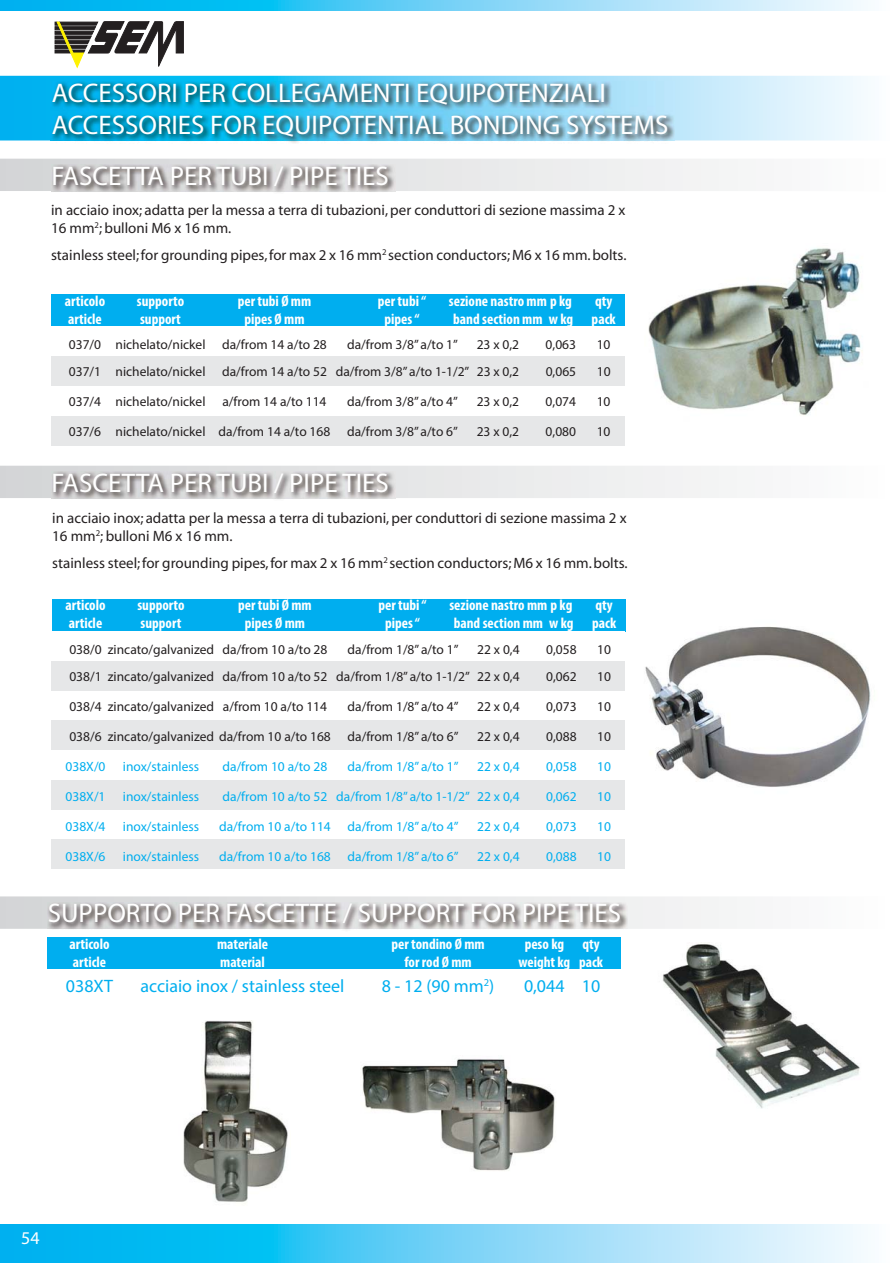
<style>
.page{position:relative;width:893px;height:1263px;background:#fff}
.page>*{position:absolute;margin:0;border:0;box-sizing:border-box;transform-origin:0 0}
.t1{font:27px/32.4px "Myriad Pro";color:#fff}
.t2{font:18px "Myriad Pro";color:#00aeef}
.t3{font:18px "Myriad Pro";color:#fff}
.t4{font:15px/18px "Myriad";color:#231f20}
.t5{font:700 condensed 15px "Myriad Pro";color:#fff}
.t6{font:13.5px "Myriad Pro";color:#231f20}
.t7{font:13.5px "Myriad Pro";color:#00aeef}
</style>
<div class="page">
<svg style="left:55px;top:22px;width:128px;height:45px"></svg>
<svg style="left:0;top:0;width:864px;height:10px;background:#67d1f6"></svg>
<svg style="left:0;top:1224px;width:864px;height:39px;background:#66d1f6"></svg>
<svg style="left:0;top:76px;width:864px;height:65px;background:#98def8"></svg>
<img style="left:51px;top:82px;width:624px;height:61px">
<svg style="left:0;top:159px;width:738px;height:32px"></svg>
<img style="left:52px;top:164px;width:343px;height:28px">
<svg style="left:0;top:896px;width:737px;height:33px"></svg>
<img style="left:48px;top:902px;width:580px;height:28px">
<img style="left:648px;top:248px;width:215px;height:167px">
<svg style="left:0;top:466px;width:737px;height:32px"></svg>
<img style="left:52px;top:471px;width:343px;height:28px">
<div style="left:52px;top:599px;width:573px;height:32px;background:#00aeef"></div>
<div style="left:52px;top:661px;width:573px;height:29px;background:#e6e7e8"></div>
<div style="left:52px;top:720px;width:573px;height:30px;background:#e6e7e8"></div>
<div style="left:52px;top:780px;width:573px;height:29px;background:#e6e7e8"></div>
<div style="left:52px;top:839px;width:573px;height:30px;background:#e6e7e8"></div>
<img style="left:645px;top:626px;width:226px;height:161px">
<div style="left:48px;top:937px;width:573px;height:33px;background:#00aeef"></div>
<div style="left:47px;top:969px;width:573px;height:30px;background:#fff"></div>
<img style="left:362px;top:1059px;width:193px;height:112px">
<img style="left:183px;top:1020px;width:105px;height:182px">
<img style="left:662px;top:942px;width:198px;height:167px">
<div style="left:52px;top:295px;width:573px;height:32px;background:#00aeef"></div>
<div style="left:51px;top:356px;width:573px;height:30px;background:#e6e7e8"></div>
<div style="left:51px;top:416px;width:573px;height:30px;background:#e6e7e8"></div>
<h1 class="t1" style="left:52px;top:78px;width:618px">ACCESSORI PER COLLEGAMENTI EQUIPOTENZIALI<br>ACCESSORIES FOR EQUIPOTENTIAL BONDING SYSTEMS</h1>
<h1 class="t1" style="left:52px;top:161px;width:339px">FASCETTA PER TUBI / PIPE TIES</h1>
<p class="t4" style="left:51px;top:202px;width:576px">in acciaio inox; adatta per la messa a terra di tubazioni, per conduttori di sezione massima 2 x<br>16 mm<sup>2</sup>; bulloni M6 x 16 mm.</p>
<p class="t4" style="left:51px;top:247px;width:577px">stainless steel; for grounding pipes, for max 2 x 16 mm<sup>2</sup> section conductors; M6 x 16 mm. bolts.</p>
<p class="t5" style="left:65px;top:295px;width:42px">articolo</p>
<p class="t5" style="left:137px;top:295px;width:49px">supporto</p>
<p class="t5" style="left:238px;top:295px;width:75px">per tubi Ø mm</p>
<p class="t5" style="left:378px;top:295px;width:50px">per tubi “</p>
<p class="t5" style="left:449px;top:295px;width:124px">sezione nastro mm p kg</p>
<p class="t5" style="left:595px;top:295px;width:19px">qty</p>
<p class="t5" style="left:68px;top:313px;width:35px">article</p>
<p class="t5" style="left:140px;top:313px;width:42px">support</p>
<p class="t5" style="left:244px;top:313px;width:62px">pipes Ø mm</p>
<p class="t5" style="left:384px;top:313px;width:36px">pipes “</p>
<p class="t5" style="left:453px;top:313px;width:164px">band section mm w kg pack</p>
<p class="t6" style="left:69px;top:340px;width:259px">037/0 nichelato/nickel da/from 14 a/to 28</p>
<p class="t6" style="left:347px;top:340px;width:112px">da/from 3/8” a/to 1”</p>
<p class="t6" style="left:477px;top:340px;width:44px">23 x 0,2</p>
<p class="t6" style="left:546px;top:340px;width:32px">0,063</p>
<p class="t6" style="left:597px;top:340px;width:15px">10</p>
<p class="t6" style="left:69px;top:367px;width:452px">037/1 nichelato/nickel da/from 14 a/to 52 da/from 3/8” a/to 1-1/2” 23 x 0,2</p>
<p class="t6" style="left:546px;top:367px;width:32px">0,065</p>
<p class="t6" style="left:597px;top:367px;width:15px">10</p>
<p class="t6" style="left:69px;top:397px;width:138px">037/4 nichelato/nickel</p>
<p class="t6" style="left:222px;top:397px;width:106px">a/from 14 a/to 114</p>
<p class="t6" style="left:347px;top:397px;width:112px">da/from 3/8” a/to 4”</p>
<p class="t6" style="left:477px;top:397px;width:44px">23 x 0,2</p>
<p class="t6" style="left:546px;top:397px;width:32px">0,074</p>
<p class="t6" style="left:597px;top:397px;width:15px">10</p>
<p class="t6" style="left:69px;top:427px;width:391px">037/6 nichelato/nickel da/from 14 a/to 168 da/from 3/8” a/to 6”</p>
<p class="t6" style="left:477px;top:427px;width:44px">23 x 0,2</p>
<p class="t6" style="left:546px;top:427px;width:32px">0,080</p>
<p class="t6" style="left:597px;top:427px;width:15px">10</p>
<h1 class="t1" style="left:52px;top:468px;width:339px">FASCETTA PER TUBI / PIPE TIES</h1>
<p class="t4" style="left:52px;top:510px;width:576px">in acciaio inox; adatta per la messa a terra di tubazioni, per conduttori di sezione massima 2 x<br>16 mm<sup>2</sup>; bulloni M6 x 16 mm.</p>
<p class="t4" style="left:52px;top:555px;width:577px">stainless steel; for grounding pipes, for max 2 x 16 mm<sup>2</sup> section conductors; M6 x 16 mm. bolts.</p>
<p class="t5" style="left:65px;top:599px;width:42px">articolo</p>
<p class="t5" style="left:137px;top:599px;width:49px">supporto</p>
<p class="t5" style="left:238px;top:599px;width:75px">per tubi Ø mm</p>
<p class="t5" style="left:378px;top:599px;width:50px">per tubi “</p>
<p class="t5" style="left:449px;top:599px;width:124px">sezione nastro mm p kg</p>
<p class="t5" style="left:595px;top:599px;width:19px">qty</p>
<p class="t5" style="left:69px;top:617px;width:35px">article</p>
<p class="t5" style="left:141px;top:617px;width:42px">support</p>
<p class="t5" style="left:245px;top:617px;width:62px">pipes Ø mm</p>
<p class="t5" style="left:385px;top:617px;width:36px">pipes “</p>
<p class="t5" style="left:454px;top:617px;width:164px">band section mm w kg pack</p>
<p class="t6" style="left:69px;top:644px;width:260px">038/0 zincato/galvanized da/from 10 a/to 28</p>
<p class="t6" style="left:348px;top:644px;width:112px">da/from 1/8” a/to 1”</p>
<p class="t6" style="left:477px;top:644px;width:44px">22 x 0,4</p>
<p class="t6" style="left:546px;top:644px;width:32px">0,058</p>
<p class="t6" style="left:597px;top:644px;width:15px">10</p>
<p class="t6" style="left:69px;top:671px;width:452px">038/1 zincato/galvanized da/from 10 a/to 52 da/from 1/8” a/to 1-1/2” 22 x 0,4</p>
<p class="t6" style="left:546px;top:671px;width:32px">0,062</p>
<p class="t6" style="left:597px;top:671px;width:15px">10</p>
<p class="t6" style="left:69px;top:701px;width:259px">038/4 zincato/galvanized a/from 10 a/to 114</p>
<p class="t6" style="left:348px;top:701px;width:112px">da/from 1/8” a/to 4”</p>
<p class="t6" style="left:477px;top:701px;width:44px">22 x 0,4</p>
<p class="t6" style="left:546px;top:701px;width:32px">0,073</p>
<p class="t6" style="left:597px;top:701px;width:15px">10</p>
<p class="t6" style="left:69px;top:731px;width:391px">038/6 zincato/galvanized da/from 10 a/to 168 da/from 1/8” a/to 6”</p>
<p class="t6" style="left:477px;top:731px;width:44px">22 x 0,4</p>
<p class="t6" style="left:546px;top:731px;width:32px">0,088</p>
<p class="t6" style="left:597px;top:731px;width:15px">10</p>
<p class="t7" style="left:66px;top:761px;width:42px">038X/0</p>
<p class="t7" style="left:123px;top:761px;width:78px">inox/stainless</p>
<p class="t7" style="left:223px;top:761px;width:106px">da/from 10 a/to 28</p>
<p class="t7" style="left:348px;top:761px;width:112px">da/from 1/8” a/to 1”</p>
<p class="t7" style="left:477px;top:761px;width:44px">22 x 0,4</p>
<p class="t7" style="left:546px;top:761px;width:32px">0,058</p>
<p class="t7" style="left:597px;top:761px;width:15px">10</p>
<p class="t7" style="left:66px;top:791px;width:42px">038X/1</p>
<p class="t7" style="left:123px;top:791px;width:78px">inox/stainless</p>
<p class="t7" style="left:223px;top:791px;width:299px">da/from 10 a/to 52 da/from 1/8” a/to 1-1/2” 22 x 0,4</p>
<p class="t7" style="left:546px;top:791px;width:32px">0,062</p>
<p class="t7" style="left:597px;top:791px;width:15px">10</p>
<p class="t7" style="left:66px;top:821px;width:42px">038X/4</p>
<p class="t7" style="left:123px;top:821px;width:78px">inox/stainless</p>
<p class="t7" style="left:219px;top:821px;width:241px">da/from 10 a/to 114 da/from 1/8” a/to 4”</p>
<p class="t7" style="left:477px;top:821px;width:44px">22 x 0,4</p>
<p class="t7" style="left:546px;top:821px;width:32px">0,073</p>
<p class="t7" style="left:597px;top:821px;width:15px">10</p>
<p class="t7" style="left:66px;top:851px;width:42px">038X/6</p>
<p class="t7" style="left:123px;top:851px;width:78px">inox/stainless</p>
<p class="t7" style="left:219px;top:851px;width:241px">da/from 10 a/to 168 da/from 1/8” a/to 6”</p>
<p class="t7" style="left:477px;top:851px;width:44px">22 x 0,4</p>
<p class="t7" style="left:546px;top:851px;width:32px">0,088</p>
<p class="t7" style="left:597px;top:851px;width:15px">10</p>
<h1 class="t1" style="left:48px;top:899px;width:575px">SUPPORTO PER FASCETTE / SUPPORT FOR PIPE TIES</h1>
<p class="t5" style="left:69px;top:938px;width:42px">articolo</p>
<p class="t5" style="left:217px;top:938px;width:52px">materiale</p>
<p class="t5" style="left:391px;top:938px;width:95px">per tondino Ø mm</p>
<p class="t5" style="left:525px;top:938px;width:77px">peso kg qty</p>
<p class="t5" style="left:73px;top:956px;width:35px">article</p>
<p class="t5" style="left:220px;top:956px;width:46px">material</p>
<p class="t5" style="left:404px;top:956px;width:69px">for rod Ø mm</p>
<p class="t5" style="left:518px;top:956px;width:86px">weight kg pack</p>
<h2 class="t2" style="left:66px;top:979px;width:49px">038XT</h2>
<h2 class="t2" style="left:141px;top:979px;width:205px">acciaio inox / stainless steel</h2>
<h2 class="t2" style="left:382px;top:979px;width:114px">8 - 12 (90 mm<sup>2</sup>)</h2>
<h2 class="t2" style="left:524px;top:979px;width:78px">0,044 10</h2>
<h2 class="t3" style="left:21px;top:1231px;width:20px">54</h2>
</div>
